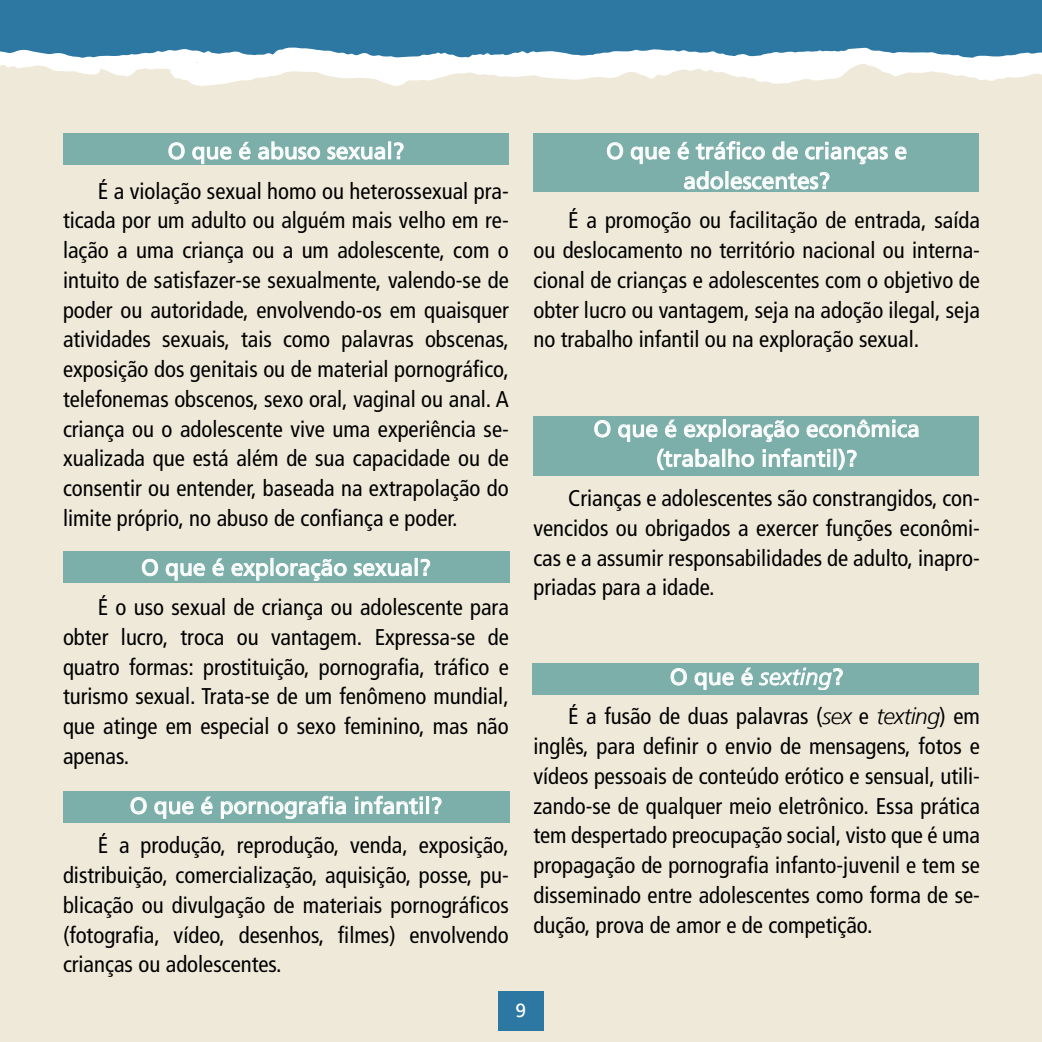
<style>
.page{position:relative;width:1042px;height:1042px;background:#efe9d9}
.page>*{position:absolute;margin:0;border:0;box-sizing:border-box;transform-origin:0 0}
.t1{font:condensed 22.75px/29.8px "Frutiger LT";color:#000;text-align:justify}
.t2{font:22.75px/29.8px "Frutiger LT";color:#fff;text-align:center}
.t3{font:19.25px "Frutiger LT";color:#fff}
.s1{font-stretch:normal;color:#fff}
.s2{font-weight:300;font-style:italic;font-stretch:normal;color:#fff}
.s3{font-weight:300;font-style:italic;font-stretch:normal}
</style>
<div class="page">
<div style="left:0;top:0;width:1042px;height:63px;background:#2c78a3"></div>
<svg style="left:0;top:47px;width:1042px;height:39px"></svg>
<div style="left:498px;top:991px;width:46px;height:39px;background:#2c78a3"></div>
<div style="left:533px;top:133px;width:446px;height:59px;background:#7cafa9"></div>
<div style="left:533px;top:416px;width:446px;height:60px;background:#7cafa9"></div>
<div style="left:63px;top:552px;width:446px;height:31px;background:#7cafa9"></div>
<div style="left:63px;top:791px;width:446px;height:32px;background:#7cafa9"></div>
<div style="left:533px;top:663px;width:446px;height:31px;background:#7cafa9"></div>
<div style="left:63px;top:133px;width:445px;height:32px;background:#7cafa9"></div>
<svg style="left:607px;top:142px;width:16px;height:18px"></svg>
<svg style="left:631px;top:146px;width:39px;height:18px"></svg>
<svg style="left:677px;top:142px;width:12px;height:18px"></svg>
<svg style="left:695px;top:141px;width:70px;height:19px"></svg>
<svg style="left:772px;top:141px;width:26px;height:19px"></svg>
<svg style="left:805px;top:142px;width:83px;height:22px"></svg>
<svg style="left:895px;top:146px;width:11px;height:14px"></svg>
<svg style="left:684px;top:171px;width:39px;height:18px"></svg>
<div style="left:725px;top:171px;width:3px;height:18px;border:1px solid #fff"></div>
<svg style="left:730px;top:172px;width:99px;height:17px"></svg>
<svg style="left:594px;top:420px;width:16px;height:17px"></svg>
<svg style="left:618px;top:424px;width:39px;height:18px"></svg>
<svg style="left:665px;top:419px;width:11px;height:18px"></svg>
<svg style="left:684px;top:424px;width:37px;height:18px"></svg>
<div style="left:723px;top:419px;width:3px;height:18px;border:1px solid #fff"></div>
<svg style="left:728px;top:420px;width:71px;height:22px"></svg>
<svg style="left:806px;top:419px;width:112px;height:18px"></svg>
<svg style="left:657px;top:449px;width:62px;height:21px"></svg>
<div style="left:722px;top:449px;width:3px;height:18px;border:1px solid #fff"></div>
<svg style="left:728px;top:449px;width:26px;height:18px"></svg>
<svg style="left:763px;top:448px;width:94px;height:22px"></svg>
<svg style="left:670px;top:668px;width:17px;height:17px"></svg>
<svg style="left:694px;top:672px;width:40px;height:18px"></svg>
<svg style="left:741px;top:667px;width:102px;height:23px"></svg>
<svg style="left:168px;top:142px;width:17px;height:18px"></svg>
<svg style="left:192px;top:146px;width:40px;height:18px"></svg>
<svg style="left:239px;top:142px;width:12px;height:18px"></svg>
<svg style="left:258px;top:141px;width:62px;height:19px"></svg>
<svg style="left:327px;top:146px;width:58px;height:14px"></svg>
<div style="left:388px;top:141px;width:3px;height:18px;border:1px solid #fff"></div>
<svg style="left:394px;top:142px;width:10px;height:17px"></svg>
<svg style="left:142px;top:559px;width:16px;height:17px"></svg>
<svg style="left:166px;top:563px;width:39px;height:18px"></svg>
<svg style="left:212px;top:558px;width:12px;height:18px"></svg>
<svg style="left:231px;top:558px;width:116px;height:23px"></svg>
<svg style="left:354px;top:558px;width:76px;height:18px"></svg>
<svg style="left:130px;top:797px;width:17px;height:17px"></svg>
<svg style="left:154px;top:801px;width:40px;height:18px"></svg>
<svg style="left:201px;top:796px;width:12px;height:18px"></svg>
<svg style="left:221px;top:795px;width:125px;height:24px"></svg>
<svg style="left:355px;top:795px;width:68px;height:19px"></svg>
<div style="left:426px;top:796px;width:3px;height:18px;border:1px solid #fff"></div>
<svg style="left:432px;top:797px;width:10px;height:17px"></svg>
<p class="t2" style="left:168px;top:136px;width:238px">O que é abuso sexual?</p>
<p class="t1" style="left:63px;top:176px;width:447px;text-indent:35px">É a violação sexual homo ou heterossexual pra&shy;ticada por um adulto ou alguém mais velho em re&shy;lação a uma criança ou a um adolescente, com o intuito de satisfazer-se sexualmente, valendo-se de poder ou autoridade, envolvendo-os em quaisquer atividades sexuais, tais como palavras obscenas, exposição dos genitais ou de material pornográfico, telefonemas obscenos, sexo oral, vaginal ou anal. A criança ou o adolescente vive uma experiência se&shy;xualizada que está além de sua capacidade ou de consentir ou entender, baseada na extrapolação do limite próprio, no abuso de confiança e poder.</p>
<p class="t2" style="left:141px;top:553px;width:291px">O que é exploração sexual?</p>
<p class="t1" style="left:63px;top:592px;width:447px;text-indent:35px">É o uso sexual de criança ou adolescente para obter lucro, troca ou vantagem. Expressa-se de quatro formas: prostituição, pornografia, tráfico e turismo sexual. Trata-se de um fenômeno mundial, que atinge em especial o sexo feminino, mas não apenas.</p>
<p class="t2" style="left:130px;top:791px;width:314px">O que é pornografia infantil?</p>
<p class="t1" style="left:63px;top:830px;width:447px;text-indent:35px">É a produção, reprodução, venda, exposição, distribuição, comercialização, aquisição, posse, pu&shy;blicação ou divulgação de materiais pornográficos (fotografia, vídeo, desenhos, filmes) envolvendo crianças ou adolescentes.</p>
<p class="t2" style="left:606px;top:136px;width:302px">O que é tráfico de crianças e adolescentes?</p>
<p class="t1" style="left:533px;top:206px;width:448px;text-indent:35px">É a promoção ou facilitação de entrada, saída ou deslocamento no território nacional ou interna&shy;cional de crianças e adolescentes com o objetivo de obter lucro ou vantagem, seja na adoção ilegal, seja no trabalho infantil ou na exploração sexual.</p>
<p class="t2" style="left:593px;top:414px;width:328px">O que é exploração econômica (trabalho infantil)?</p>
<p class="t1" style="left:533px;top:483px;width:448px;text-indent:35px">Crianças e adolescentes são constrangidos, con&shy;vencidos ou obrigados a exercer funções econômi&shy;cas e a assumir responsabilidades de adulto, inapro&shy;priadas para a idade.</p>
<p class="t1" style="left:568px;top:657px;width:413px;line-height:39.7px;text-indent:102px"><span class="s1">O que é</span> <span class="s2">sexting</span><span class="s1">?<br></span>É a fusão de duas palavras (<span class="s3">sex</span> e <span class="s3">texting</span>) em</p>
<p class="t1" style="left:533px;top:731px;width:448px">inglês, para definir o envio de mensagens, fotos e vídeos pessoais de conteúdo erótico e sensual, utili&shy;zando-se de qualquer meio eletrônico. Essa prática tem despertado preocupação social, visto que é uma propagação de pornografia infanto-juvenil e tem se disseminado entre adolescentes como forma de se&shy;dução, prova de amor e de competição.</p>
<p class="t3" style="left:516px;top:999px;width:12px">9</p>
</div>
